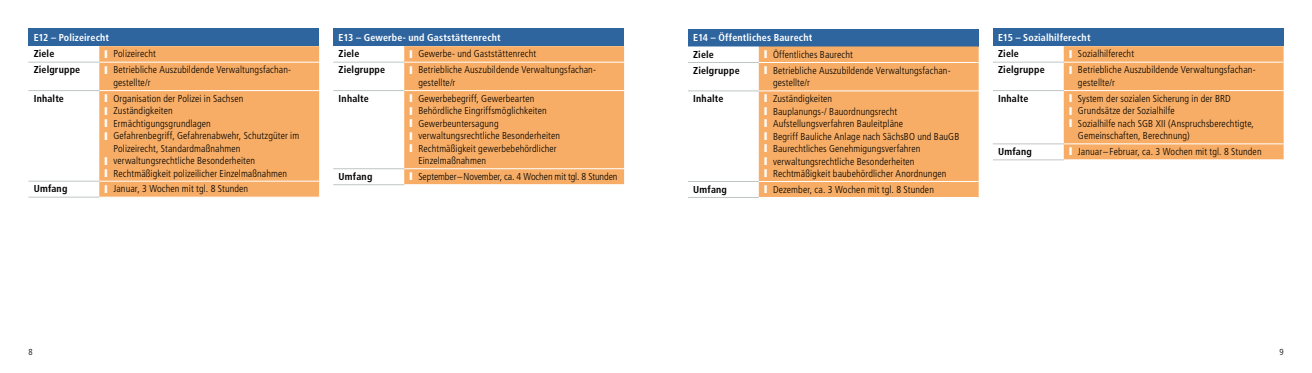
<style>
.page{position:relative;width:1312px;height:373px;background:#fff}
.page>*{position:absolute;margin:0;border:0;box-sizing:border-box;transform-origin:0 0}
.t1{font:300 condensed 10px/12.5px "Frutiger LT Std";letter-spacing:.01em;color:#000}
.t2{font:700 condensed 10px "Frutiger LT Std";letter-spacing:.015em;color:#000}
.t3{font:700 condensed 10px "Frutiger LT Std";letter-spacing:.015em;color:#fff}
.t4{font:300 condensed 10px "Frutiger LT Std";letter-spacing:-.01em;color:#000}
.t5{font:300 condensed 8.75px "Frutiger LT Std";color:#000}
.s1{color:#fff}
</style>
<div class="page">
<div style="left:333px;top:28px;width:291px;height:18px;background:#2f659f"></div>
<svg style="left:333px;top:61px;width:71px;height:109px"></svg>
<div style="left:404px;top:46px;width:220px;height:138px;background:#f7ad65"></div>
<hr style="left:404px;top:62px;width:220px;height:1px;background:#fff">
<hr style="left:404px;top:90px;width:220px;height:1px;background:#fff">
<hr style="left:404px;top:168px;width:220px;height:1px;background:#fff">
<hr style="left:333px;top:62px;width:71px;height:1px;background:#c0c6c3">
<hr style="left:333px;top:90px;width:71px;height:1px;background:#c0c6c3">
<hr style="left:333px;top:168px;width:71px;height:1px;background:#c0c6c3">
<hr style="left:333px;top:184px;width:71px;height:1px;background:#c0c6c3">
<div style="left:28px;top:28px;width:291px;height:18px;background:#2f659f"></div>
<svg style="left:28px;top:61px;width:71px;height:121px"></svg>
<div style="left:99px;top:46px;width:220px;height:150px;background:#f7ad65"></div>
<hr style="left:99px;top:62px;width:220px;height:1px;background:#fff">
<hr style="left:99px;top:90px;width:220px;height:1px;background:#fff">
<hr style="left:99px;top:180px;width:220px;height:1px;background:#fff">
<hr style="left:28px;top:62px;width:71px;height:1px;background:#c0c6c3">
<hr style="left:28px;top:90px;width:71px;height:1px;background:#c0c6c3">
<hr style="left:28px;top:180px;width:71px;height:1px;background:#c0c6c3">
<hr style="left:28px;top:196px;width:71px;height:1px;background:#c0c6c3">
<div style="left:992px;top:28px;width:291px;height:18px;background:#2f659f"></div>
<svg style="left:993px;top:61px;width:70px;height:84px"></svg>
<div style="left:1063px;top:46px;width:220px;height:113px;background:#f7ad65"></div>
<hr style="left:1063px;top:62px;width:220px;height:1px;background:#fff">
<hr style="left:1063px;top:90px;width:220px;height:1px;background:#fff">
<hr style="left:1063px;top:143px;width:220px;height:1px;background:#fff">
<hr style="left:992px;top:62px;width:71px;height:1px;background:#c0c6c3">
<hr style="left:992px;top:90px;width:71px;height:1px;background:#c0c6c3">
<hr style="left:992px;top:143px;width:71px;height:1px;background:#c0c6c3">
<hr style="left:992px;top:159px;width:71px;height:1px;background:#c0c6c3">
<div style="left:687px;top:29px;width:291px;height:17px;background:#2f659f"></div>
<svg style="left:688px;top:46px;width:70px;height:46px"></svg>
<div style="left:758px;top:46px;width:220px;height:151px;background:#f7ad65"></div>
<hr style="left:758px;top:62px;width:220px;height:1px;background:#fff">
<hr style="left:758px;top:90px;width:220px;height:1px;background:#fff">
<hr style="left:758px;top:181px;width:220px;height:1px;background:#fff">
<hr style="left:687px;top:62px;width:71px;height:1px;background:#c0c6c3">
<hr style="left:687px;top:90px;width:71px;height:1px;background:#c0c6c3">
<hr style="left:687px;top:181px;width:71px;height:1px;background:#c0c6c3">
<hr style="left:687px;top:197px;width:71px;height:1px;background:#c0c6c3">
<p class="t3" style="left:34px;top:32px;width:77px">E12 – Polizeirecht</p>
<p class="t2" style="left:34px;top:48px;width:22px">Ziele</p>
<p class="t1" style="left:105px;top:48px;width:53px"><span class="s1">❙</span> Polizeirecht</p>
<p class="t2" style="left:34px;top:64px;width:48px">Zielgruppe</p>
<p class="t1" style="left:113px;top:63px;width:179px;text-indent:-9px"><span class="s1">❙</span> Betriebliche Auszubildende Verwaltungsfachan&shy;gestellte/r</p>
<p class="t2" style="left:34px;top:92px;width:32px">Inhalte</p>
<p class="t1" style="left:105px;top:92px;width:140px"><span class="s1">❙</span> Organisation der Polizei in Sachsen</p>
<p class="t1" style="left:105px;top:104px;width:70px"><span class="s1">❙</span> Zuständigkeiten</p>
<p class="t1" style="left:105px;top:117px;width:108px"><span class="s1">❙</span> Ermächtigungsgrundlagen</p>
<p class="t1" style="left:105px;top:129px;width:196px"><span class="s1">❙</span> Gefahrenbegriff, Gefahrenabwehr, Schutzgüter im</p>
<p class="t1" style="left:113px;top:142px;width:128px">Polizeirecht, Standardmaßnahmen</p>
<p class="t1" style="left:105px;top:154px;width:152px"><span class="s1">❙</span> verwaltungsrechtliche Besonderheiten</p>
<p class="t1" style="left:105px;top:167px;width:184px"><span class="s1">❙</span> Rechtmäßigkeit polizeilicher Einzelmaßnahmen</p>
<p class="t2" style="left:34px;top:182px;width:35px">Umfang</p>
<p class="t1" style="left:105px;top:182px;width:145px"><span class="s1">❙</span> Januar, 3 Wochen mit tgl. 8 Stunden</p>
<p class="t3" style="left:338px;top:32px;width:163px">E13 – Gewerbe- und Gaststättenrecht</p>
<p class="t2" style="left:338px;top:48px;width:22px">Ziele</p>
<p class="t1" style="left:409px;top:48px;width:128px"><span class="s1">❙</span> Gewerbe- und Gaststättenrecht</p>
<p class="t2" style="left:338px;top:64px;width:48px">Zielgruppe</p>
<p class="t1" style="left:418px;top:63px;width:179px;text-indent:-9px"><span class="s1">❙</span> Betriebliche Auszubildende Verwaltungsfachan&shy;gestellte/r</p>
<p class="t2" style="left:338px;top:92px;width:32px">Inhalte</p>
<p class="t1" style="left:409px;top:92px;width:126px"><span class="s1">❙</span> Gewerbebegriff, Gewerbearten</p>
<p class="t1" style="left:409px;top:104px;width:139px"><span class="s1">❙</span> Behördliche Eingriffsmöglichkeiten</p>
<p class="t1" style="left:409px;top:117px;width:91px"><span class="s1">❙</span> Gewerbeuntersagung</p>
<p class="t1" style="left:409px;top:129px;width:152px"><span class="s1">❙</span> verwaltungsrechtliche Besonderheiten</p>
<p class="t1" style="left:409px;top:142px;width:149px"><span class="s1">❙</span> Rechtmäßigkeit gewerbebehördlicher</p>
<p class="t1" style="left:418px;top:154px;width:69px">Einzelmaßnahmen</p>
<p class="t2" style="left:338px;top:170px;width:35px">Umfang</p>
<p class="t4" style="left:409px;top:170px;width:209px"><span class="s1">❙</span> September–November, ca. 4 Wochen mit tgl. 8 Stunden</p>
<p class="t3" style="left:693px;top:32px;width:120px">E14 – Öffentliches Baurecht</p>
<p class="t2" style="left:693px;top:48px;width:22px">Ziele</p>
<p class="t1" style="left:764px;top:48px;width:90px"><span class="s1">❙</span> Öffentliches Baurecht</p>
<p class="t2" style="left:693px;top:64px;width:48px">Zielgruppe</p>
<p class="t1" style="left:772px;top:64px;width:179px;text-indent:-9px"><span class="s1">❙</span> Betriebliche Auszubildende Verwaltungsfachan&shy;gestellte/r</p>
<p class="t2" style="left:693px;top:92px;width:32px">Inhalte</p>
<p class="t1" style="left:764px;top:92px;width:197px"><span class="s1">❙</span> Zuständigkeiten<br><span class="s1">❙</span> Bauplanungs-/ Bauordnungsrecht<br><span class="s1">❙</span> Aufstellungsverfahren Bauleitpläne<br><span class="s1">❙</span> Begriff Bauliche Anlage nach SächsBO und BauGB <span class="s1">❙</span> Baurechtliches Genehmigungsverfahren<br><span class="s1">❙</span> verwaltungsrechtliche Besonderheiten<br><span class="s1">❙</span> Rechtmäßigkeit baubehördlicher Anordnungen</p>
<p class="t2" style="left:693px;top:183px;width:35px">Umfang</p>
<p class="t1" style="left:764px;top:182px;width:171px"><span class="s1">❙</span> Dezember, ca. 3 Wochen mit tgl. 8 Stunden</p>
<p class="t3" style="left:997px;top:32px;width:94px">E15 – Sozialhilferecht</p>
<p class="t2" style="left:997px;top:48px;width:22px">Ziele</p>
<p class="t1" style="left:1068px;top:48px;width:66px"><span class="s1">❙</span> Sozialhilferecht</p>
<p class="t2" style="left:997px;top:64px;width:48px">Zielgruppe</p>
<p class="t1" style="left:1077px;top:63px;width:179px;text-indent:-9px"><span class="s1">❙</span> Betriebliche Auszubildende Verwaltungsfachan&shy;gestellte/r</p>
<p class="t2" style="left:997px;top:92px;width:32px">Inhalte</p>
<p class="t1" style="left:1068px;top:92px;width:163px"><span class="s1">❙</span> System der sozialen Sicherung in der BRD</p>
<p class="t1" style="left:1068px;top:104px;width:107px"><span class="s1">❙</span> Grundsätze der Sozialhilfe</p>
<p class="t1" style="left:1068px;top:117px;width:186px"><span class="s1">❙</span> Sozialhilfe nach SGB XII (Anspruchsberechtigte,</p>
<p class="t1" style="left:1077px;top:129px;width:113px">Gemeinschaften, Berechnung)</p>
<p class="t2" style="left:997px;top:145px;width:35px">Umfang</p>
<p class="t1" style="left:1068px;top:145px;width:194px"><span class="s1">❙</span> Januar– Februar, ca. 3 Wochen mit tgl. 8 Stunden</p>
<p class="t5" style="left:28px;top:346px;width:6px">8</p>
<p class="t5" style="left:1278px;top:346px;width:6px">9</p>
</div>
